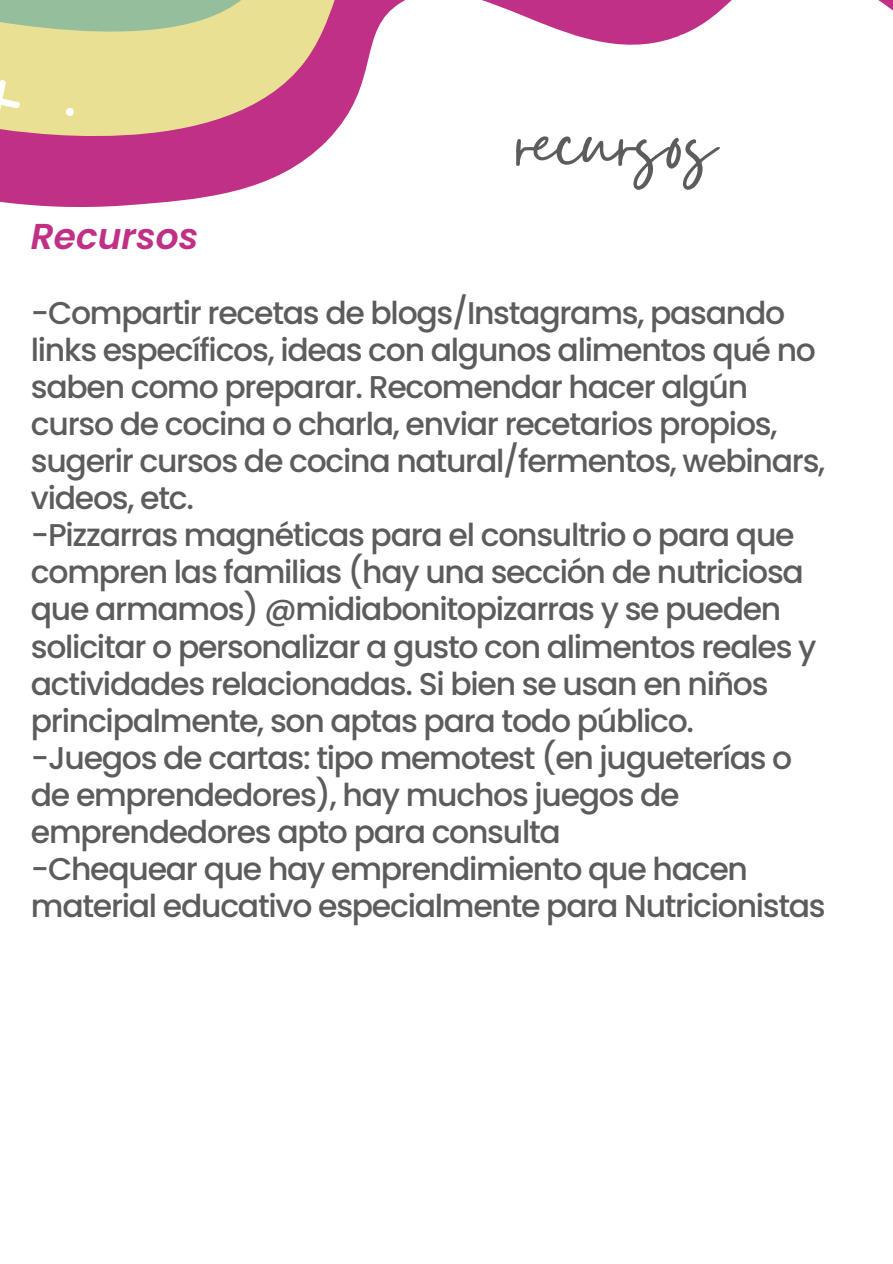
<style>
.page{position:relative;width:893px;height:1264px;background:#fff}
.page>*{position:absolute;margin:0;border:0;box-sizing:border-box;transform-origin:0 0}
.t1{font:106.35px "Gistesy";color:#5b5c5b}
.t2{font:italic 600 36px "Poppins";color:#c03086}
.t3{font:500 31.5px/37px "Poppins";letter-spacing:-.04em;color:#5b5c5b}
</style>
<div class="page">
<svg style="left:0;top:0;width:892px;height:207px"></svg>
<p class="t2" style="left:31px;top:211px;width:169px">Recursos</p>
<h1 class="t1" style="left:516px;top:67px;width:201px">recursos</h1>
<p class="t3" style="left:31px;top:294px;width:796px">-Compartir recetas de blogs/Instagrams, pasando links específicos, ideas con algunos alimentos qué no saben como preparar. Recomendar hacer algún curso de cocina o charla, enviar recetarios propios, sugerir cursos de cocina natural/fermentos, webinars, videos, etc.<br>-Pizzarras magnéticas para el consultrio o para que compren las familias (hay una sección de nutriciosa que armamos) @midiabonitopizarras y se pueden solicitar o personalizar a gusto con alimentos reales y actividades relacionadas. Si bien se usan en niños principalmente, son aptas para todo público. -Juegos de cartas: tipo memotest (en jugueterías o de emprendedores), hay muchos juegos de emprendedores apto para consulta<br>-Chequear que hay emprendimiento que hacen material educativo especialmente para Nutricionistas</p>
</div>
